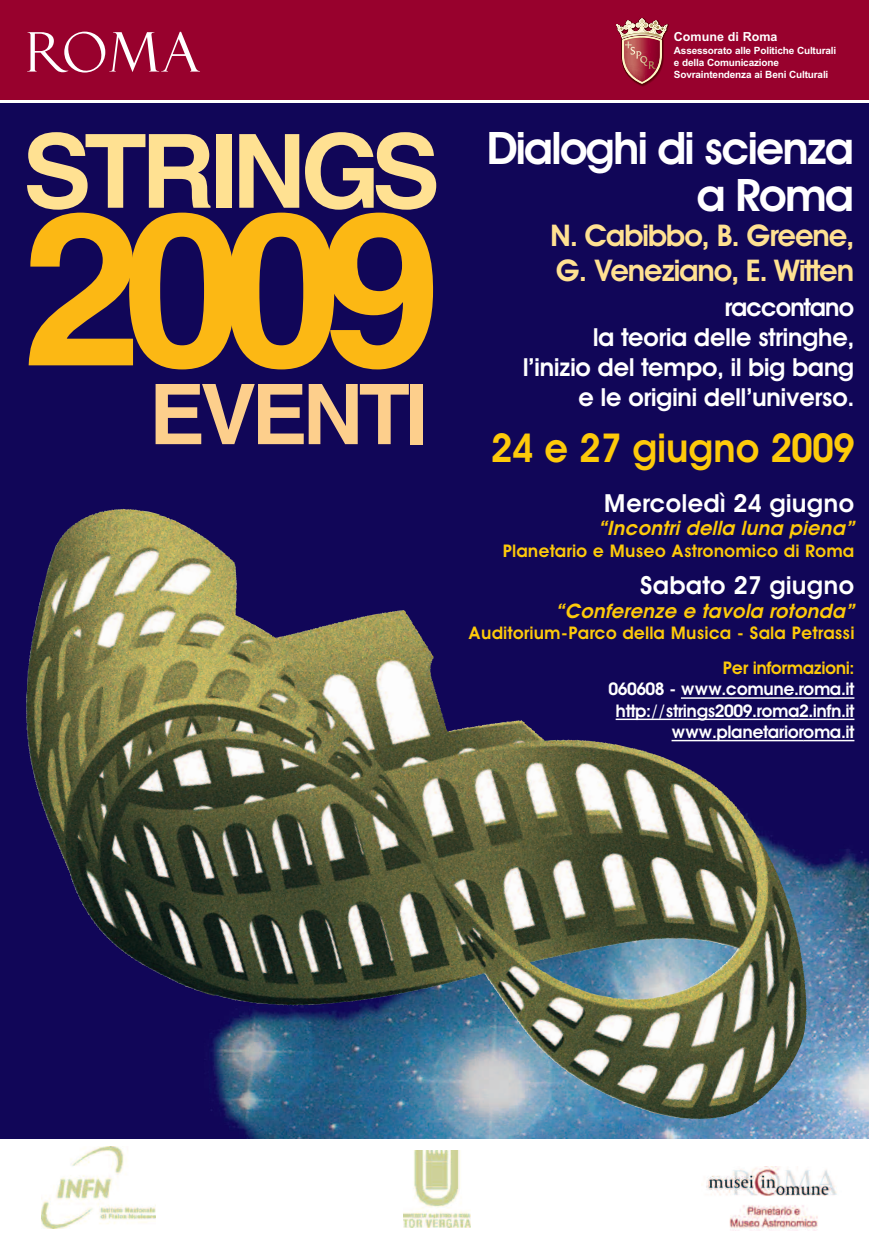
<style>
.page{position:relative;width:869px;height:1241px;background:#fff}
.page>*{position:absolute;margin:0;border:0;box-sizing:border-box;transform-origin:0 0}
.t1{font:700 215px "Helvetica";color:#fcb814}
.t2{font:700 102.5px "Helvetica";letter-spacing:-.055em;color:#ffe192}
.t3{font:700 83.75px "Helvetica";letter-spacing:-.055em;color:#fdcf8c}
.t4{font:600 45px/47.5px "Avant Garde";letter-spacing:-.055em;color:#fff;text-align:right}
.t5{font:600 40px "Avant Garde";letter-spacing:-.01em;color:#feca0a;scale:.95 1}
.t6{font:600 30px/35px "Avant Garde";letter-spacing:-.055em;color:#ffe192}
.t7{font:600 25px/30px "Avant Garde";letter-spacing:-.03em;color:#fff;text-align:right}
.t8{font:600 25px "Avant Garde";color:#fff}
.t9{font:italic 600 20px "Avant Garde";color:#feca0a}
.t10{font:600 17.5px/35px "Avant Garde";color:#feca0a;text-align:right}
.t11{font:600 17.5px/21.2px "Avant Garde";letter-spacing:-.03em;color:#fff;text-align:right}
.t12{font:700 12.5px "Arial";color:#fff}
.t13{font:700 10px/12px "Arial";letter-spacing:-.015em;color:#fff}
</style>
<div class="page">
<img style="left:0;top:103px;width:868px;height:1034px">
<div style="left:0;top:0;width:868px;height:99px;background:#98012d"></div>
<svg style="left:27px;top:31px;width:173px;height:42px"></svg>
<svg style="left:616px;top:18px;width:53px;height:69px"></svg>
<img style="left:159px;top:514px;width:284px;height:203px">
<hr style="left:680px;top:697px;width:123px;height:1px;background:#fff">
<hr style="left:802px;top:697px;width:52px;height:1px;background:#fff">
<hr style="left:615px;top:718px;width:146px;height:2px;background:#fff">
<hr style="left:761px;top:718px;width:93px;height:2px;background:#fff">
<hr style="left:671px;top:739px;width:132px;height:2px;background:#fff">
<hr style="left:802px;top:739px;width:52px;height:2px;background:#fff">
<img style="left:403px;top:1150px;width:67px;height:76px">
<img style="left:42px;top:1146px;width:114px;height:81px">
<img style="left:701px;top:1166px;width:136px;height:63px">
<h2 class="t2" style="left:23px;top:134px;width:418px">STRINGS</h2>
<h1 class="t1" style="left:23px;top:211px;width:418px">2009</h1>
<h3 class="t3" style="left:149px;top:384px;width:281px">EVENTI</h3>
<p class="t12" style="left:673px;top:29px;width:105px">Comune di Roma</p>
<p class="t13" style="left:673px;top:45px;width:164px">Assessorato alle Politiche Culturali e della Comunicazione<br>Sovraintendenza ai Beni Culturali</p>
<h3 class="t4" style="left:486px;top:124px;width:369px">Dialoghi di scienza a Roma</h3>
<h3 class="t6" style="left:549px;top:218px;width:306px">N. Cabibbo, B. Greene,<br>G. Veneziano, E. Witten</h3>
<h3 class="t7" style="left:522px;top:293px;width:333px">raccontano<br>la teoria delle stringhe, l’inizio del tempo, il big bang e le origini dell’universo.</h3>
<h3 class="t5" style="left:491px;top:424px;width:384px">24 e 27 giugno 2009</h3>
<h3 class="t8" style="left:603px;top:488px;width:252px">Mercoledì 24 giugno</h3>
<p class="t9" style="left:597px;top:516px;width:263px">“Incontridella luna piena”</p>
<p class="t10" style="left:502px;top:533px;width:353px">Planetario e Museo Astronomico di Roma</p>
<h3 class="t8" style="left:639px;top:570px;width:216px">Sabato 27 giugno</h3>
<p class="t9" style="left:554px;top:599px;width:306px">“Conferenze e tavola rotonda”</p>
<p class="t10" style="left:468px;top:615px;width:387px">Auditorium-Parco della Musica - Sala Petrassi<br>Per informazioni:</p>
<p class="t11" style="left:608px;top:678px;width:247px">060608 - www.comune.roma.it http://strings2009.roma2.infn.it www.planetarioroma.it</p>
</div>
